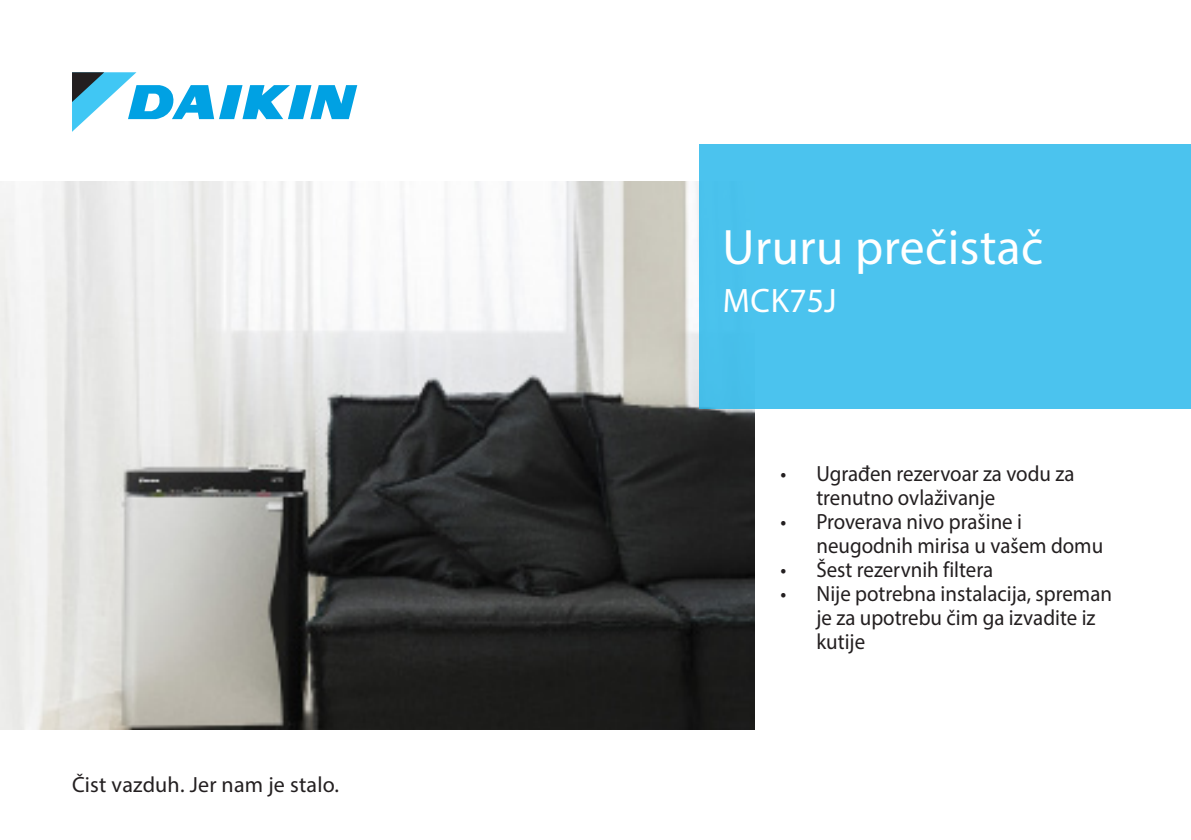
<style>
.page{position:relative;width:1191px;height:840px;background:#fff}
.page>*{position:absolute;margin:0;border:0;box-sizing:border-box;transform-origin:0 0}
.title_body_headline{font:50px "Myriad Pro";letter-spacing:.01em;color:#fff}
.title_body_headline-2{font:34px "Myriad Pro";letter-spacing:.015em;color:#fff}
.Title_page{font:22px/24px "Myriad Pro";color:#231f20;scale:.95 1}
.Title_page-2{font:22px "Myriad Pro";color:#231f20}
</style>
<div class="page">
<img style="left:0;top:181px;width:754px;height:548px">
<svg style="left:72px;top:72px;width:285px;height:60px"></svg>
<div style="left:700px;top:144px;width:491px;height:264px;background:#4bc3ee"></div>
<p class="Title_page-2" style="left:72px;top:771px;width:268px">Čist vazduh. Jer nam je stalo.</p>
<p class="title_body_headline" style="left:722px;top:216px;width:322px">Ururu prečistač</p>
<p class="title_body_headline-2" style="left:723px;top:280px;width:115px">MCK75J</p>
<p class="Title_page" style="left:816px;top:460px;width:273px;text-indent:-36px">• Ugrađen rezervoar za vodu za trenutno ovlaživanje</p>
<p class="Title_page" style="left:816px;top:508px;width:303px;text-indent:-36px">• Proverava nivo prašine i neugodnih mirisa u vašem domu</p>
<p class="Title_page" style="left:780px;top:556px;width:226px">• Šest rezervnih filtera</p>
<p class="Title_page" style="left:816px;top:580px;width:313px;text-indent:-36px">• Nije potrebna instalacija, spreman je za upotrebu čim ga izvadite iz kutije</p>
</div>
